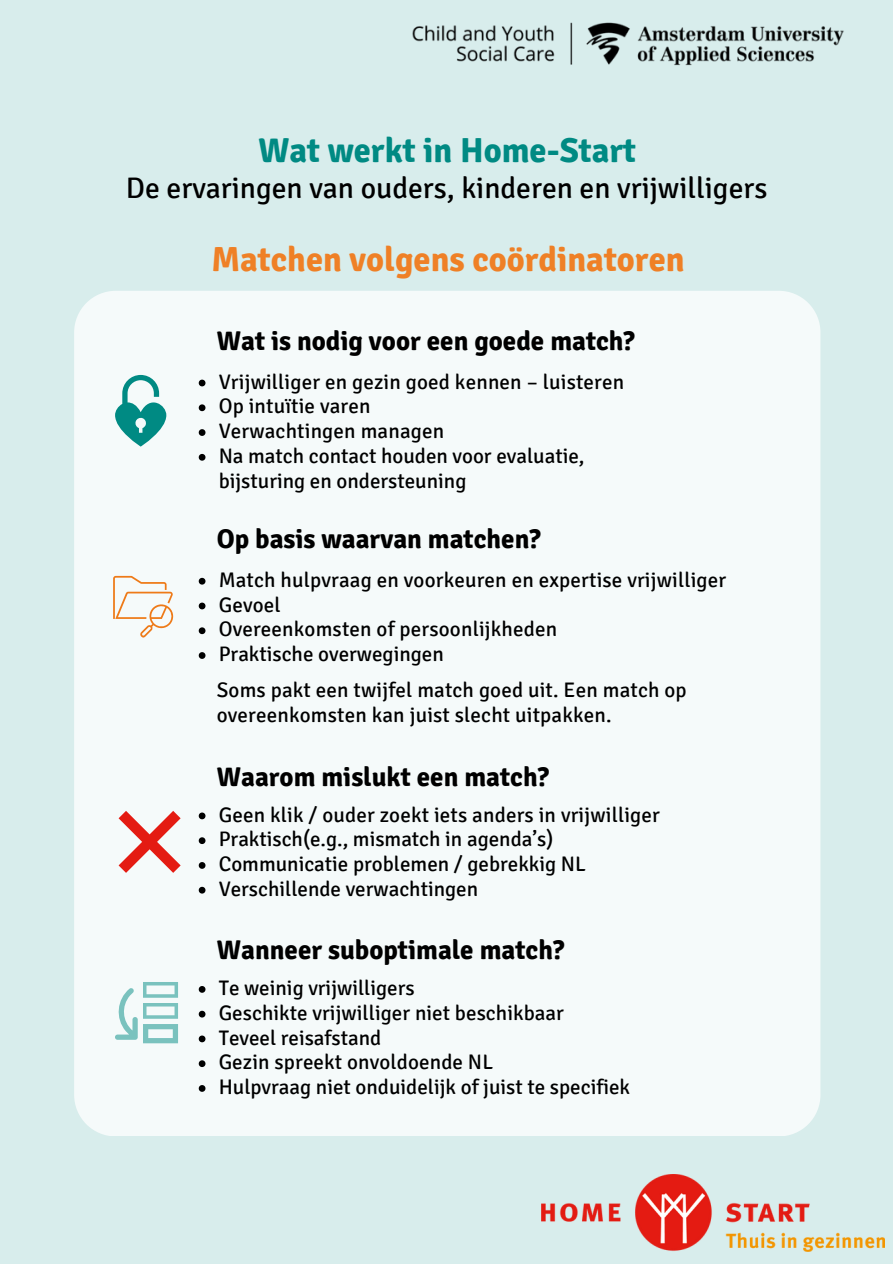
<style>
.page{position:relative;width:893px;height:1264px;background:#fff}
.page>*{position:absolute;margin:0;border:0;box-sizing:border-box;transform-origin:0 0}
.t1{font:700 34.5px "Signika";color:#ef8026}
.t2{font:700 34.5px "Signika";color:#008a83}
.t3{font:29.7px "Signika";color:#000}
.t4{font:700 27px "Signika";color:#000}
.t5{font:21px/24.8px "Signika";letter-spacing:.005em;color:#000}
</style>
<div class="page">
<div style="left:0;top:0;width:892px;height:1263px;background:#d8edec"></div>
<div style="left:74px;top:291px;width:746px;height:845px;background:#f5fafa"></div>
<img style="left:412px;top:22px;width:432px;height:44px">
<svg style="left:113px;top:374px;width:54px;height:72px;background:#85c7c4"></svg>
<img style="left:541px;top:1174px;width:343px;height:77px">
<svg style="left:199px;top:986px;width:6px;height:6px"></svg>
<svg style="left:199px;top:1010px;width:6px;height:7px"></svg>
<svg style="left:199px;top:1035px;width:6px;height:7px"></svg>
<svg style="left:199px;top:1060px;width:6px;height:7px"></svg>
<svg style="left:199px;top:1085px;width:6px;height:6px"></svg>
<svg style="left:199px;top:812px;width:6px;height:7px"></svg>
<svg style="left:199px;top:837px;width:6px;height:7px"></svg>
<svg style="left:199px;top:862px;width:6px;height:6px"></svg>
<svg style="left:199px;top:886px;width:6px;height:7px"></svg>
<svg style="left:199px;top:578px;width:6px;height:6px"></svg>
<svg style="left:199px;top:602px;width:6px;height:7px"></svg>
<svg style="left:199px;top:627px;width:6px;height:7px"></svg>
<svg style="left:199px;top:652px;width:6px;height:7px"></svg>
<svg style="left:199px;top:379px;width:6px;height:7px"></svg>
<svg style="left:199px;top:404px;width:6px;height:7px"></svg>
<svg style="left:199px;top:429px;width:6px;height:7px"></svg>
<svg style="left:199px;top:454px;width:6px;height:6px"></svg>
<svg style="left:105px;top:568px;width:71px;height:69px;background:#f4eade"></svg>
<svg style="left:113px;top:808px;width:71px;height:67px;background:#efb2af"></svg>
<svg style="left:112px;top:974px;width:71px;height:74px;background:#d0e9e8"></svg>
<h1 class="t2" style="left:258px;top:130px;width:379px">Wat werkt in Home-Start</h1>
<h3 class="t3" style="left:126px;top:170px;width:643px">De ervaringen van ouders, kinderen en vrijwilligers</h3>
<h1 class="t1" style="left:211px;top:239px;width:474px">Matchen volgens coördinatoren</h1>
<p class="t4" style="left:217px;top:324px;width:419px">Wat is nodig voor een goede match?</p>
<p class="t5" style="left:219px;top:369px;width:407px">Vrijwilliger en gezin goed kennen – luisteren</p>
<p class="t5" style="left:219px;top:394px;width:153px">Op intuïtie varen</p>
<p class="t5" style="left:219px;top:419px;width:227px">Verwachtingen managen</p>
<h2 class="t5" style="left:219px;top:444px;width:367px">Na match contact houden voor evaluatie, bijsturing en ondersteuning</h2>
<p class="t4" style="left:217px;top:522px;width:325px">Op basis waarvan matchen?</p>
<p class="t5" style="left:219px;top:567px;width:509px">Match hulpvraag en voorkeuren en expertise vrijwilliger</p>
<p class="t5" style="left:219px;top:592px;width:63px">Gevoel</p>
<h2 class="t5" style="left:219px;top:617px;width:340px">Overeenkomsten of persoonlijkheden</h2>
<p class="t5" style="left:219px;top:642px;width:227px">Praktische overwegingen</p>
<p class="t5" style="left:217px;top:678px;width:471px">Soms pakt een twijfel match goed uit. Een match op</p>
<p class="t5" style="left:217px;top:702px;width:396px">overeenkomsten kan juist slecht uitpakken.</p>
<p class="t4" style="left:217px;top:760px;width:334px">Waarom mislukt een match?</p>
<p class="t5" style="left:219px;top:802px;width:442px">Geen klik / ouder zoekt iets anders in vrijwilliger</p>
<p class="t5" style="left:219px;top:827px;width:336px">Praktisch(e.g., mismatch in agenda’s)</p>
<p class="t5" style="left:219px;top:851px;width:368px">Communicatie problemen / gebrekkig NL</p>
<p class="t5" style="left:219px;top:876px;width:261px">Verschillende verwachtingen</p>
<h2 class="t4" style="left:217px;top:934px;width:349px">Wanneer suboptimale match?</h2>
<h2 class="t5" style="left:219px;top:975px;width:197px">Te weinig vrijwilligers</h2>
<p class="t5" style="left:219px;top:1000px;width:347px">Geschikte vrijwilliger niet beschikbaar</p>
<p class="t5" style="left:219px;top:1025px;width:164px">Teveel reisafstand</p>
<p class="t5" style="left:219px;top:1050px;width:276px">Gezin spreekt onvoldoende NL</p>
<p class="t5" style="left:219px;top:1074px;width:413px">Hulpvraag niet onduidelijk of juist te specifiek</p>
</div>
